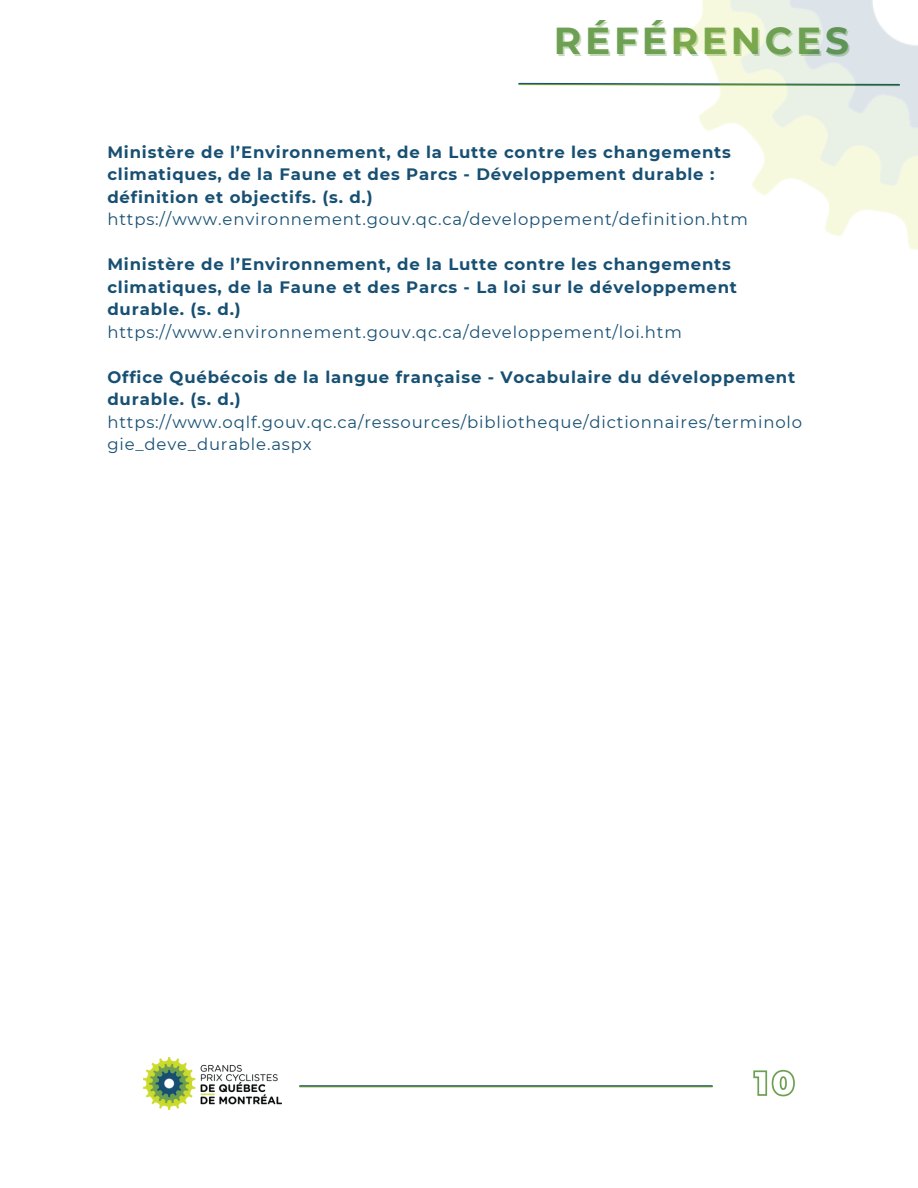
<style>
.page{position:relative;width:918px;height:1188px;background:#fff}
.page>*{position:absolute;margin:0;border:0;box-sizing:border-box;transform-origin:0 0}
.t1{font:700 37.5px "Montserrat";letter-spacing:.1em;color:#6da052}
.t2{font:700 16.5px/22.5px "Montserrat";letter-spacing:.05em;color:#175073}
.t3{font:16.5px/22.5px "Montserrat";letter-spacing:.05em;color:#175073}
.s1{font-weight:400}
.s2{font-weight:700}
</style>
<div class="page">
<svg style="left:518px;top:82px;width:153px;height:4px"></svg>
<img style="left:144px;top:1058px;width:137px;height:51px">
<img style="left:671px;top:0;width:247px;height:250px">
<svg style="left:753px;top:1069px;width:42px;height:28px"></svg>
<p class="t1" style="left:554px;top:18px;width:297px">RÉFÉRENCES</p>
<p class="t2" style="left:107px;top:141px;width:642px">Ministère de l’Environnement, de la Lutte contre les changements climatiques, de la Faune et des Parcs - Développement durable : définition et objectifs. (s. d.) <span class="s1">https://www.environnement.gouv.qc.ca/developpement/definition.htm</span></p>
<p class="t2" style="left:107px;top:253px;width:631px">Ministère de l’Environnement, de la Lutte contre les changements climatiques, de la Faune et des Parcs - La loi sur le développement durable. (s. d.) <span class="s1">https://www.environnement.gouv.qc.ca/developpement/loi.htm</span></p>
<p class="t3" style="left:107px;top:366px;width:696px"><span class="s2">Office Québécois de la langue française - Vocabulaire du développement durable. (s. d.) </span>https://www.oqlf.gouv.qc.ca/ressources/bibliotheque/dictionnaires/terminolo gie_deve_durable.aspx</p>
</div>
